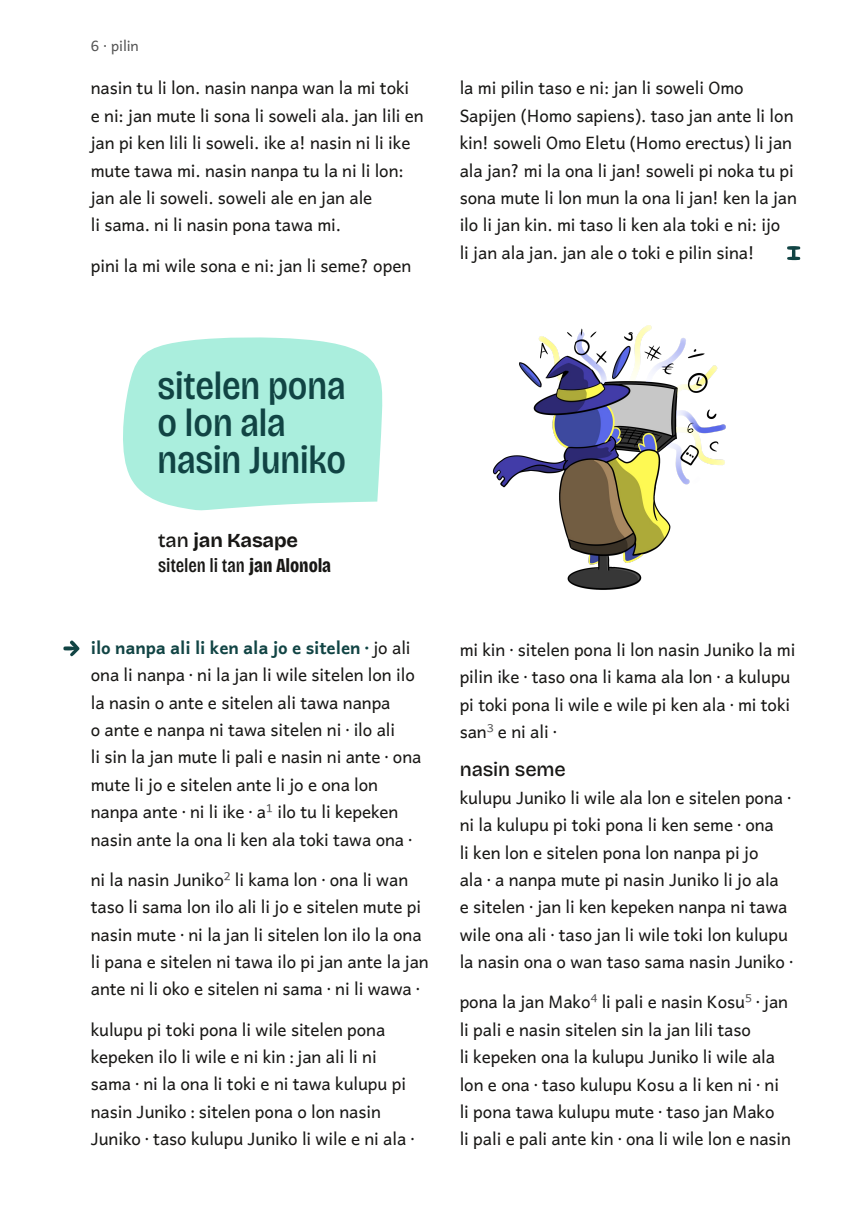
<style>
.page{position:relative;width:857px;height:1225px;background:#fff}
.page>*{position:absolute;margin:0;border:0;box-sizing:border-box;transform-origin:0 0}
.t1{font:500 semi-condensed 39.6px/36.8px "Bricolage Grotesque 48 pt";letter-spacing:-.005em;color:#144}
.t2{font:500 19.8px "Bricolage Grotesque Condensed";letter-spacing:-.005em;color:#181715}
.t3{font:700 19.8px "Bricolage Grotesque";letter-spacing:-.01em;color:#181715}
.t4{font:500 19.8px "Bricolage Grotesque";letter-spacing:-.005em;color:#181715}
.t5{font:17px/27.4px "Andika";letter-spacing:-.005em;color:#181715}
.t6{font:14.2px "Andika";letter-spacing:-.005em;color:#555}
.s1{font-weight:500}
.s2{font-weight:700}
.s3{font-weight:700;color:#144}
.s4{color:#555}
</style>
<div class="page">
<svg style="left:123px;top:337px;width:259px;height:173px;background:#b2efe0"></svg>
<img style="left:492px;top:326px;width:234px;height:264px">
<svg style="left:787px;top:246px;width:12px;height:14px"></svg>
<svg style="left:63px;top:640px;width:16px;height:16px"></svg>
<p class="t6" style="left:91px;top:34px;width:50px">6 · pilin</p>
<p class="t5" style="left:91px;top:74px;width:334px">nasin tu li lon. nasin nanpa wan la mi toki<br>e ni: jan mute li sona li soweli ala. jan lili en jan pi ken lili li soweli. ike a! nasin ni li ike mute tawa mi. nasin nanpa tu la ni li lon: jan ale li soweli. soweli ale en jan ale<br>li sama. ni li nasin pona tawa mi.</p>
<p class="t5" style="left:91px;top:251px;width:322px">pini la mi wile sona e ni: jan li seme? open</p>
<p class="t5" style="left:459px;top:74px;width:338px">la mi pilin taso e ni: jan li soweli Omo Sapijen (Homo sapiens). taso jan ante li lon kin! soweli Omo Eletu (Homo erectus) li jan ala jan? mi la ona li jan! soweli pi noka tu pi sona mute li lon mun la ona li jan! ken la jan ilo li jan kin. mi taso li ken ala toki e ni: ijo<br>li jan ala jan. jan ale o toki e pilin sina!</p>
<h1 class="t1" style="left:157px;top:368px;width:190px">sitelen pona o lon ala nasin Juniko</h1>
<p class="t3" style="left:158px;top:528px;width:141px"><span class="s1">tan</span> jan Kasape</p>
<p class="t2" style="left:158px;top:554px;width:174px">sitelen li tan <span class="s2">jan Alonola</span></p>
<p class="t5" style="left:91px;top:633px;width:332px"><span class="s3">ilo nanpa ali li ken ala jo e sitelen ·</span> jo ali ona li nanpa · ni la jan li wile sitelen lon ilo la nasin o ante e sitelen ali tawa nanpa<br>o ante e nanpa ni tawa sitelen ni · ilo ali<br>li sin la jan mute li pali e nasin ni ante · ona mute li jo e sitelen ante li jo e ona lon nanpa ante · ni li ike · a<span class="s4">¹</span> ilo tu li kepeken nasin ante la ona li ken ala toki tawa ona ·</p>
<p class="t5" style="left:91px;top:865px;width:339px">ni la nasin Juniko<span class="s4">²</span> li kama lon · ona li wan taso li sama lon ilo ali li jo e sitelen mute pi nasin mute · ni la jan li sitelen lon ilo la ona li pana e sitelen ni tawa ilo pi jan ante la jan ante ni li oko e sitelen ni sama · ni li wawa ·</p>
<p class="t5" style="left:91px;top:1014px;width:326px">kulupu pi toki pona li wile sitelen pona kepeken ilo li wile e ni kin : jan ali li ni sama · ni la ona li toki e ni tawa kulupu pi nasin Juniko : sitelen pona o lon nasin Juniko · taso kulupu Juniko li wile e ni ala ·</p>
<p class="t5" style="left:459px;top:635px;width:337px">mi kin · sitelen pona li lon nasin Juniko la mi pilin ike · taso ona li kama ala lon · a kulupu pi toki pona li wile e wile pi ken ala · mi toki san<span class="s4">³</span> e ni ali ·</p>
<p class="t4" style="left:459px;top:758px;width:108px">nasin seme</p>
<p class="t5" style="left:459px;top:783px;width:336px">kulupu Juniko li wile ala lon e sitelen pona · ni la kulupu pi toki pona li ken seme · ona<br>li ken lon e sitelen pona lon nanpa pi jo<br>ala · a nanpa mute pi nasin Juniko li jo ala<br>e sitelen · jan li ken kepeken nanpa ni tawa wile ona ali · taso jan li wile toki lon kulupu la nasin ona o wan taso sama nasin Juniko ·</p>
<p class="t5" style="left:459px;top:987px;width:333px">pona la jan Mako<span class="s4">⁴</span> li pali e nasin Kosu<span class="s4">⁵</span> · jan li pali e nasin sitelen sin la jan lili taso<br>li kepeken ona la kulupu Juniko li wile ala lon e ona · taso kulupu Kosu a li ken ni · ni li pona tawa kulupu mute · taso jan Mako<br>li pali e pali ante kin · ona li wile lon e nasin</p>
</div>
